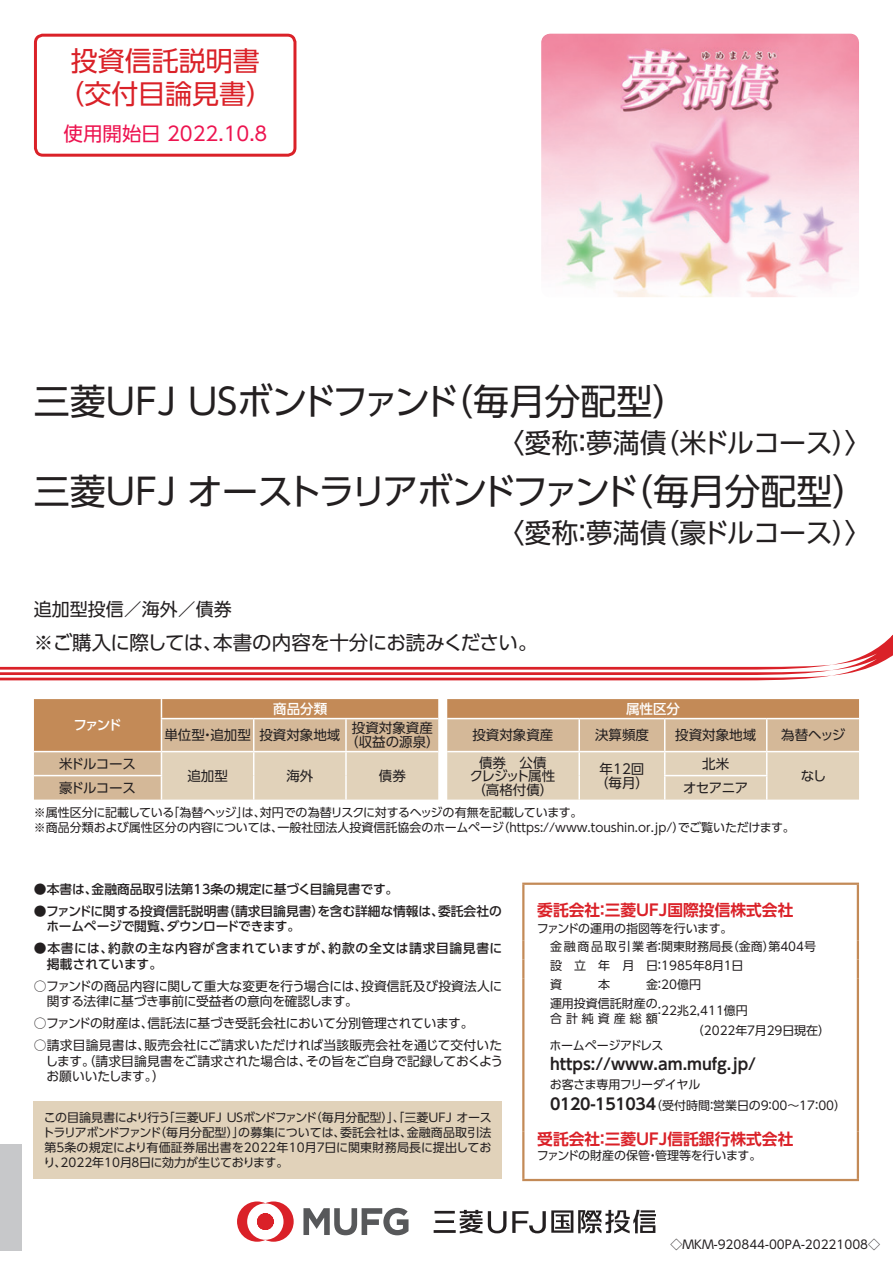
<style>
.page{position:relative;width:893px;height:1263px;background:#fff}
.page>*{position:absolute;margin:0;border:0;box-sizing:border-box;transform-origin:0 0}
.t1{font:36px "UD Shin Go Pro";letter-spacing:-.09em;color:#231f20}
.t2{font:36px "UD Shin Go Pro";letter-spacing:-.115em;color:#231f20}
.t3{font:27px "UD Shin Go Pro";letter-spacing:-.02em;color:#231f20}
.t4{font:27px/33px "UD Shin Go Pro";color:#da2128;text-align:center}
.t5{font:19.5px "UD Shin Go Pro";letter-spacing:-.025em;color:#231f20}
.t6{font:19.5px "UD Shin Go Pro";color:#ed1450}
.t7{font:18px "UD Shin Go Pro";color:#231f20}
.t8{font:700 15.75px "UD Shin Go Pro De";color:#da2128}
.t9{font:700 15.75px "UD Shin Go Pro De";color:#231f20}
.t10{font:13.5px/13.5px "UD Shin Go Pro";color:#231f20;text-align:center}
.t11{font:500 13.5px "UD Shin Go Pro";color:#fff}
.t12{font:12.75px/15.8px "UD Shin Go Pro";letter-spacing:-.01em;color:#231f20}
.t13{font:500 12.75px/15.8px "UD Shin Go Pro";color:#231f20}
.t14{font:500 12.75px/15.8px "UD Shin Go Pro";letter-spacing:.045em;color:#231f20}
.t15{font:12px/15px "UD Shin Go Pro";color:#231f20}
.t16{font:12px "UD Shin Go Pro";letter-spacing:-.03em;color:#231f20}
.t17{font:12px "UD Shin Go Pro";letter-spacing:.335em;color:#231f20}
.s1{font-family:"UD Shin Go Pro De";font-weight:700;font-size:15.75px}
</style>
<div class="page">
<svg style="left:0;top:634px;width:893px;height:46px"></svg>
<div style="left:34px;top:1101px;width:468px;height:78px;background:#e1d2ba"></div>
<hr style="left:522px;top:882px;width:337px;height:3px;background:#c38a57">
<hr style="left:522px;top:885px;width:2px;height:56px;background:#c38a57">
<hr style="left:857px;top:885px;width:2px;height:56px;background:#c38a57">
<svg style="left:522px;top:941px;width:2px;height:56px"></svg>
<svg style="left:857px;top:941px;width:2px;height:56px"></svg>
<hr style="left:522px;top:997px;width:2px;height:27px;background:#c38a57">
<hr style="left:857px;top:997px;width:2px;height:27px;background:#c38a57">
<svg style="left:522px;top:1024px;width:2px;height:15px"></svg>
<svg style="left:857px;top:1024px;width:2px;height:15px"></svg>
<hr style="left:522px;top:1039px;width:2px;height:92px;background:#c38a57">
<hr style="left:857px;top:1039px;width:2px;height:92px;background:#c38a57">
<hr style="left:522px;top:1131px;width:2px;height:48px;background:#c38a57">
<hr style="left:857px;top:1131px;width:2px;height:48px;background:#c38a57">
<hr style="left:522px;top:1179px;width:337px;height:2px;background:#c38a57">
<img style="left:541px;top:34px;width:318px;height:263px">
<div style="left:34px;top:34px;width:262px;height:123px;border:3px solid #da2128;border-radius:8px"></div>
<div style="left:0;top:1144px;width:21px;height:107px;background:#c7c8ca"></div>
<svg style="left:303px;top:1208px;width:105px;height:27px"></svg>
<svg style="left:237px;top:1201px;width:57px;height:41px"></svg>
<hr style="left:435px;top:1220px;width:19px;height:3px;background:#231f20">
<hr style="left:434px;top:1230px;width:22px;height:3px;background:#231f20">
<hr style="left:434px;top:1211px;width:21px;height:2px;background:#231f20">
<svg style="left:460px;top:1210px;width:22px;height:23px"></svg>
<svg style="left:488px;top:1210px;width:168px;height:23px"></svg>
<svg style="left:34px;top:699px;width:825px;height:101px"></svg>
<h2 class="t4" style="left:57px;top:43px;width:217px">投資信託説明書（交付目論見書）</h2>
<h3 class="t6" style="left:64px;top:118px;width:208px">使用開始日 2022.10.８</h3>
<h1 class="t2" style="left:34px;top:372px;width:656px">三菱ＵＦＪ ＵＳボンドファンド（毎月分配型）</h1>
<h2 class="t3" style="left:498px;top:421px;width:376px">〈愛称：夢満債（米ドルコース）〉</h2>
<h1 class="t1" style="left:34px;top:462px;width:836px">三菱ＵＦＪ オーストラリアボンドファンド（毎月分配型）</h1>
<h2 class="t3" style="left:498px;top:511px;width:376px">〈愛称：夢満債（豪ドルコース）〉</h2>
<h3 class="t7" style="left:34px;top:595px;width:199px">追加型投信／海外／債券</h3>
<h3 class="t5" style="left:34px;top:627px;width:505px">※ご購入に際しては、本書の内容を十分にお読みください。</h3>
<p class="t11" style="left:74px;top:714px;width:49px">ファンド</p>
<p class="t11" style="left:273px;top:698px;width:55px">商品分類</p>
<p class="t11" style="left:626px;top:698px;width:55px">属性区分</p>
<p class="t10" style="left:164px;top:728px;width:177px">単位型・追加型 投資対象地域</p>
<p class="t10" style="left:345px;top:721px;width:96px">投資対象資産（収益の源泉）</p>
<p class="t10" style="left:472px;top:728px;width:82px">投資対象資産</p>
<p class="t10" style="left:595px;top:728px;width:55px">決算頻度</p>
<p class="t10" style="left:675px;top:728px;width:82px">投資対象地域</p>
<p class="t10" style="left:781px;top:728px;width:66px">為替ヘッジ</p>
<p class="t10" style="left:470px;top:755px;width:87px">債券　公債<br>クレジット属性（高格付債）</p>
<p class="t10" style="left:595px;top:762px;width:55px">年12回（毎月）</p>
<p class="t10" style="left:702px;top:756px;width:28px">北米</p>
<p class="t10" style="left:59px;top:756px;width:78px">米ドルコース</p>
<p class="t10" style="left:187px;top:769px;width:42px">追加型</p>
<p class="t10" style="left:286px;top:769px;width:28px">海外</p>
<p class="t10" style="left:379px;top:769px;width:28px">債券</p>
<p class="t10" style="left:59px;top:781px;width:78px">豪ドルコース</p>
<p class="t10" style="left:683px;top:781px;width:67px">オセアニア</p>
<p class="t15" style="left:34px;top:804px;width:762px">※属性区分に記載している「為替ヘッジ」は、対円での為替リスクに対するヘッジの有無を記載しています。<br>※商品分類および属性区分の内容については、一般社団法人投資信託協会のホームページ（https://www.toushin.or.jp/）でご覧いただけます。</p>
<p class="t10" style="left:801px;top:769px;width:27px">なし</p>
<p class="t13" style="left:34px;top:881px;width:366px">●本書は、金融商品取引法第13条の規定に基づく目論見書です。</p>
<p class="t13" style="left:46px;top:902px;width:457px;text-indent:-12px">●ファンドに関する投資信託説明書（請求目論見書）を含む詳細な情報は、委託会社のホームページで閲覧、ダウンロードできます。</p>
<p class="t14" style="left:47px;top:940px;width:457px;text-indent:-13px">●本書には、約款の主な内容が含まれていますが、約款の全文は請求目論見書に掲載されています。</p>
<p class="t12" style="left:47px;top:977px;width:457px;text-indent:-13px">○ファンドの商品内容に関して重大な変更を行う場合には、投資信託及び投資法人に関する法律に基づき事前に受益者の意向を確認します。</p>
<p class="t12" style="left:34px;top:1015px;width:441px">○ファンドの財産は、信託法に基づき受託会社において分別管理されています。</p>
<p class="t12" style="left:45px;top:1037px;width:459px;text-align:justify;text-indent:-12px">○請求目論見書は、販売会社にご請求いただければ当該販売会社を通じて交付いたします。（請求目論見書をご請求された場合は、その旨をご自身で記録しておくようお願いいたします。）</p>
<p class="t15" style="left:42px;top:1110px;width:451px;text-align:justify">この目論見書により行う「三菱ＵＦＪ ＵＳボンドファンド（毎月分配型）」、「三菱ＵＦＪ オーストラリアボンドファンド（毎月分配型）」の募集については、委託会社は、金融商品取引法第５条の規定により有価証券届出書を2022年10月７日に関東財務局長に提出しており、2022年10月８日に効力が生じております。</p>
<h3 class="t8" style="left:537px;top:897px;width:258px">委託会社：三菱ＵＦＪ国際投信株式会社</h3>
<p class="t15" style="left:550px;top:918px;width:268px;line-height:18.8px;text-indent:-13px">ファンドの運用の指図等を行います。<br>金融商品取引業者：関東財務局長（金商）第404号設 立 年 月 日：1985年８月１日<br>資</p>
<p class="t15" style="left:550px;top:974px;width:153px;line-height:18.8px;text-indent:96px">金：20億円運用投資信託財産の</p>
<p class="t17" style="left:550px;top:1008px;width:109px">合計純資産総額</p>
<p class="t15" style="left:692px;top:1000px;width:140px;line-height:19.5px;text-indent:-38px">：22兆2,411億円<br>（2022年７月29日現在）</p>
<p class="t16" style="left:550px;top:1035px;width:115px">ホームページアドレス</p>
<h3 class="t9" style="left:550px;top:1051px;width:208px">https://www.am.mufg.jp/</h3>
<p class="t15" style="left:550px;top:1074px;width:298px;line-height:21px">お客さま専用フリーダイヤル<br><span class="s1">0120-151034</span>（受付時間：営業日の９：00～17：00）</p>
<h3 class="t8" style="left:537px;top:1126px;width:258px">受託会社：三菱ＵＦＪ信託銀行株式会社</h3>
<p class="t15" style="left:537px;top:1147px;width:226px">ファンドの財産の保管・管理等を行います。</p>
<p class="t15" style="left:598px;top:976px;width:13px">本</p>
<p class="t15" style="left:670px;top:1236px;width:211px">◇MKM-920844-00PA-20221008◇</p>
</div>
